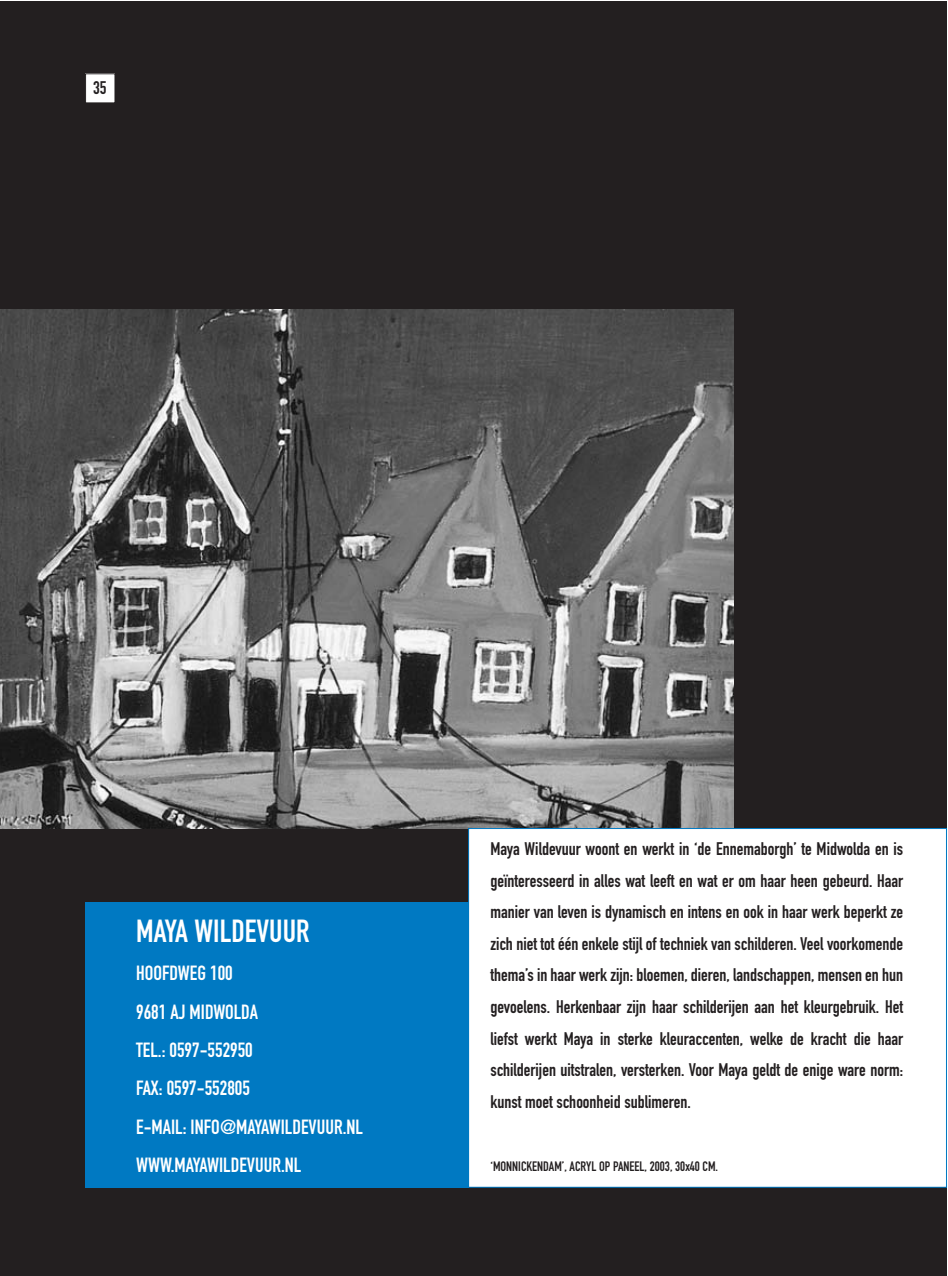
<style>
.page{position:relative;width:948px;height:1276px;background:#fff}
.page>*{position:absolute;margin:0;border:0;box-sizing:border-box;transform-origin:0 0}
.t1{font:31.5px "DIN Engschrift";color:#fff}
.t2{font:20.25px/38.2px "DIN Engschrift";color:#fff}
.t3{font:18px/31.5px "DIN Engschrift";color:#231f20;text-align:justify}
.t4{font:13.5px "DIN Engschrift";color:#231f20}
</style>
<div class="page">
<div style="left:0;top:1px;width:946px;height:1275px;background:#231f20"></div>
<div style="left:85px;top:902px;width:383px;height:285px;background:#0079c2"></div>
<div style="left:85px;top:74px;width:30px;height:29px;background:#fff"></div>
<img style="left:0;top:309px;width:732px;height:519px">
<div style="left:468px;top:828px;width:478px;height:359px;background:#fff"></div>
<p class="t3" style="left:93px;top:74px;width:15px">35</p>
<h1 class="t1" style="left:136px;top:919px;width:175px">MAYA WILDEVUUR</h1>
<p class="t2" style="left:136px;top:956px;width:228px">HOOFDWEG 100<br>9681 AJ MIDWOLDA<br>TEL.: 0597-552950<br>FAX: 0597-552805<br>E-MAIL: INFO@MAYAWILDEVUUR.NL<br>WWW.MAYAWILDEVUUR.NL</p>
<p class="t3" style="left:490px;top:835px;width:414px">Maya Wildevuur woont en werkt in ‘de Ennemaborgh’ te Midwolda en is geïnteresseerd in alles wat leeft en wat er om haar heen gebeurd. Haar manier van leven is dynamisch en intens en ook in haar werk beperkt ze zich niet tot één enkele stijl of techniek van schilderen. Veel voorkomende thema’s in haar werk zijn: bloemen, dieren, landschappen, mensen en hun gevoelens. Herkenbaar zijn haar schilderijen aan het kleurgebruik. Het liefst werkt Maya in sterke kleuraccenten, welke de kracht die haar schilderijen uitstralen, versterken. Voor Maya geldt de enige ware norm: kunst moet schoonheid sublimeren.</p>
<p class="t4" style="left:490px;top:1161px;width:229px">‘MONNICKENDAM’, ACRYL OP PANEEL, 2003, 30x40 CM.</p>
</div>
